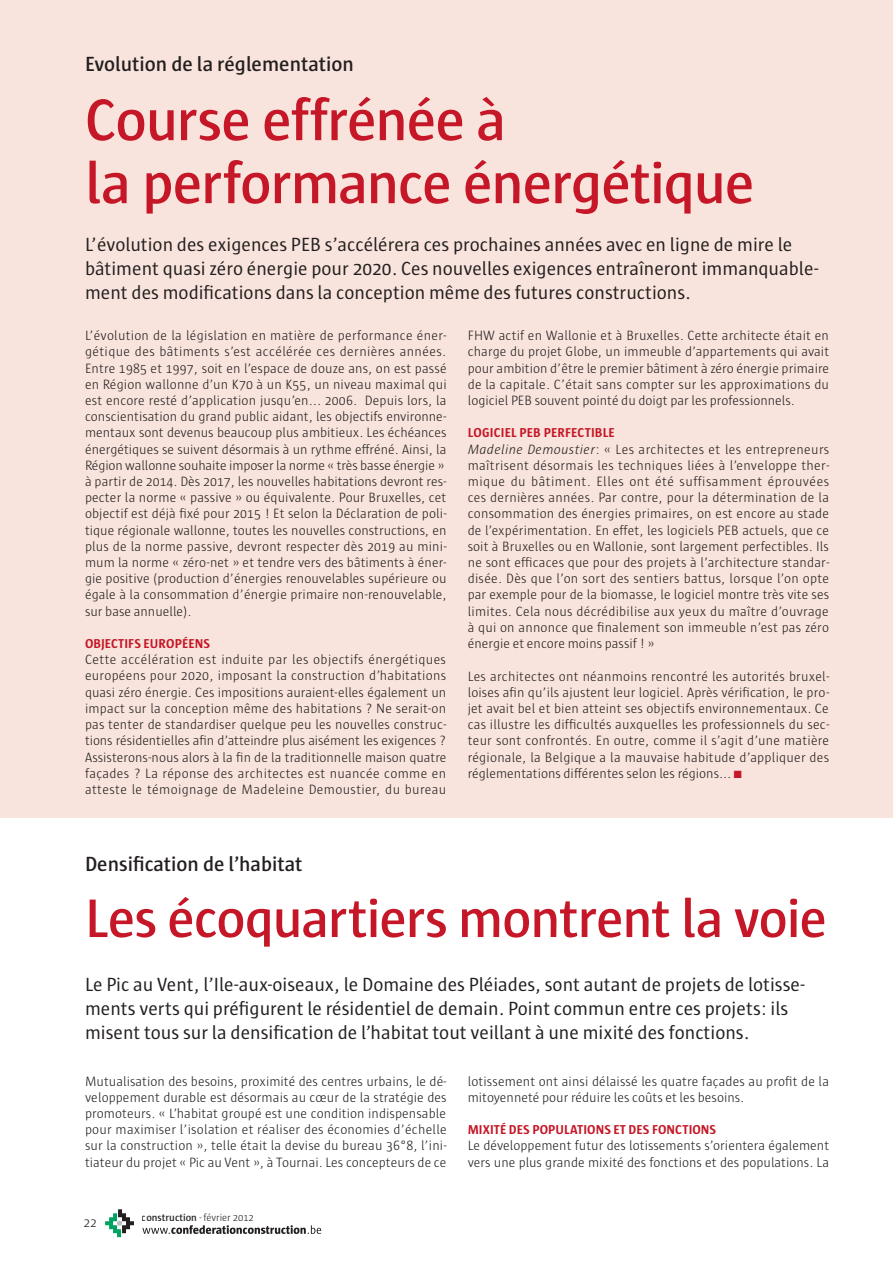
<style>
.page{position:relative;width:893px;height:1263px;background:#fff}
.page>*{position:absolute;margin:0;border:0;box-sizing:border-box;transform-origin:0 0}
.t1{font:600 60px/63px "Sun";letter-spacing:-.02em;color:#c51727}
.t2{font:600 55.5px "Sun";letter-spacing:-.02em;color:#c51727}
.t3{font:600 21px "Sun";color:#231f20}
.t4{font:19.5px/24px "Sun";color:#231f20}
.t5{font:300 13.8px/16.2px "Sun";color:#231f20;text-align:justify}
.t6{font:300 13.35px "Sun";color:#231f20}
.t7{font:700 13.2px "Sun";letter-spacing:.01em;color:#c51727}
.t8{font:600 10.5px "Sun";color:#231f20}
.s1{font-style:italic}
.s2{color:#c51727}
.s3{font-weight:300}
</style>
<div class="page">
<svg style="left:142px;top:1225px;width:179px;height:9px"></svg>
<svg style="left:105px;top:1209px;width:29px;height:28px"></svg>
<div style="left:0;top:0;width:893px;height:818px;background:#f8e4dc"></div>
<h3 class="t3" style="left:85px;top:52px;width:270px">Evolution de la réglementation</h3>
<h1 class="t1" style="left:85px;top:89px;width:671px">Course effrénée à<br>la performance énergétique</h1>
<p class="t4" style="left:85px;top:233px;width:735px">L’évolution des exigences PEB s’accélérera ces prochaines années avec en ligne de mire le bâtiment quasi zéro énergie pour 2020. Ces nouvelles exigences entraîneront immanquable&shy;ment des modifications dans la conception même des futures constructions.</p>
<p class="t5" style="left:85px;top:328px;width:363px;text-align:left">L’évolution de la législation en matière de performance éner&shy;gétique des bâtiments s’est accélérée ces dernières années.<br>Entre 1985 et 1997, soit en l’espace de douze ans, on est passé en Région wallonne d’un K70 à un K55, un niveau maximal qui est encore resté d’application jusqu’en... 2006. Depuis lors, la conscientisation du grand public aidant, les objectifs environne&shy;mentaux sont devenus beaucoup plus ambitieux. Les échéances énergétiques se suivent désormais à un rythme effréné. Ainsi, la Région wallonne souhaite imposer la norme « très basse énergie » à partir de 2014. Dès 2017, les nouvelles habitations devront res&shy;pecter la norme « passive » ou équivalente. Pour Bruxelles, cet objectif est déjà fixé pour 2015 ! Et selon la Déclaration de poli&shy;tique régionale wallonne, toutes les nouvelles constructions, en plus de la norme passive, devront respecter dès 2019 au mini&shy;mum la norme « zéro-net » et tendre vers des bâtiments à éner&shy;gie positive (production d’énergies renouvelables supérieure ou égale à la consommation d’énergie primaire non-renouvelable, sur base annuelle).</p>
<p class="t7" style="left:85px;top:636px;width:127px">OBJECTIFS EUROPÉENS</p>
<p class="t5" style="left:85px;top:652px;width:363px">Cette accélération est induite par les objectifs énergétiques européens pour 2020, imposant la construction d’habitations quasi zéro énergie. Ces impositions auraient-elles également un impact sur la conception même des habitations ? Ne serait-on pas tenter de standardiser quelque peu les nouvelles construc&shy;tions résidentielles afin d’atteindre plus aisément les exigences ?<br>Assisterons-nous alors à la fin de la traditionnelle maison quatre façades ? La réponse des architectes est nuancée comme en atteste le témoignage de Madeleine Demoustier, du bureau</p>
<p class="t5" style="left:468px;top:328px;width:363px">FHW actif en Wallonie et à Bruxelles. Cette architecte était en charge du projet Globe, un immeuble d’appartements qui avait pour ambition d’être le premier bâtiment à zéro énergie primaire de la capitale. C’était sans compter sur les approximations du logiciel PEB souvent pointé du doigt par les professionnels.</p>
<p class="t7" style="left:468px;top:426px;width:60px">LOGICIEL PEB</p>
<p class="t7" style="left:544px;top:426px;width:73px">PERFECTIBLE</p>
<p class="t5" style="left:468px;top:441px;width:363px"><span class="s1">Madeline Demoustier</span>: « Les architectes et les entrepreneurs maîtrisent désormais les techniques liées à l’enveloppe ther&shy;mique du bâtiment. Elles ont été suffisamment éprouvées ces dernières années. Par contre, pour la détermination de la consommation des énergies primaires, on est encore au stade de l’expérimentation. En effet, les logiciels PEB actuels, que ce soit à Bruxelles ou en Wallonie, sont largement perfectibles. Ils ne sont efficaces que pour des projets à l’architecture standar&shy;disée. Dès que l’on sort des sentiers battus, lorsque l’on opte par exemple pour de la biomasse, le logiciel montre très vite ses limites. Cela nous décrédibilise aux yeux du maître d’ouvrage à qui on annonce que finalement son immeuble n’est pas zéro énergie et encore moins passif ! »</p>
<p class="t5" style="left:468px;top:668px;width:363px">Les architectes ont néanmoins rencontré les autorités bruxel&shy;loises afin qu’ils ajustent leur logiciel. Après vérification, le pro&shy;jet avait bel et bien atteint ses objectifs environnementaux. Ce cas illustre les difficultés auxquelles les professionnels du sec&shy;teur sont confrontés. En outre, comme il s’agit d’une matière régionale, la Belgique a la mauvaise habitude d’appliquer des réglementations différentes selon les régions... <span class="s2">■</span></p>
<h3 class="t3" style="left:85px;top:853px;width:219px">Densification de l’habitat</h3>
<h2 class="t2" style="left:85px;top:888px;width:744px">Les écoquartiers montrent la voie</h2>
<p class="t4" style="left:85px;top:973px;width:721px">Le Pic au Vent, l’Ile-aux-oiseaux, le Domaine des Pléiades, sont autant de projets de lotisse&shy;ments verts qui préfigurent le résidentiel de demain. Point commun entre ces projets: ils misent tous sur la densification de l’habitat tout veillant à une mixité des fonctions.</p>
<p class="t5" style="left:85px;top:1073px;width:363px">Mutualisation des besoins, proximité des centres urbains, le dé&shy;veloppement durable est désormais au cœur de la stratégie des promoteurs. « L’habitat groupé est une condition indispensable pour maximiser l’isolation et réaliser des économies d’échelle sur la construction », telle était la devise du bureau 36°8, l’ini&shy;tiateur du projet « Pic au Vent », à Tournai. Les concepteurs de ce</p>
<p class="t5" style="left:468px;top:1073px;width:363px">lotissement ont ainsi délaissé les quatre façades au profit de la mitoyenneté pour réduire les coûts et les besoins.</p>
<p class="t7" style="left:468px;top:1122px;width:250px">MIXITÉ DES POPULATIONS ET DES FONCTIONS</p>
<p class="t5" style="left:468px;top:1138px;width:363px">Le développement futur des lotissements s’orientera également vers une plus grande mixité des fonctions et des populations. La</p>
<p class="t6" style="left:83px;top:1215px;width:15px">22</p>
<p class="t8" style="left:142px;top:1211px;width:113px">construction <span class="s3">- février 2012</span></p>
</div>
